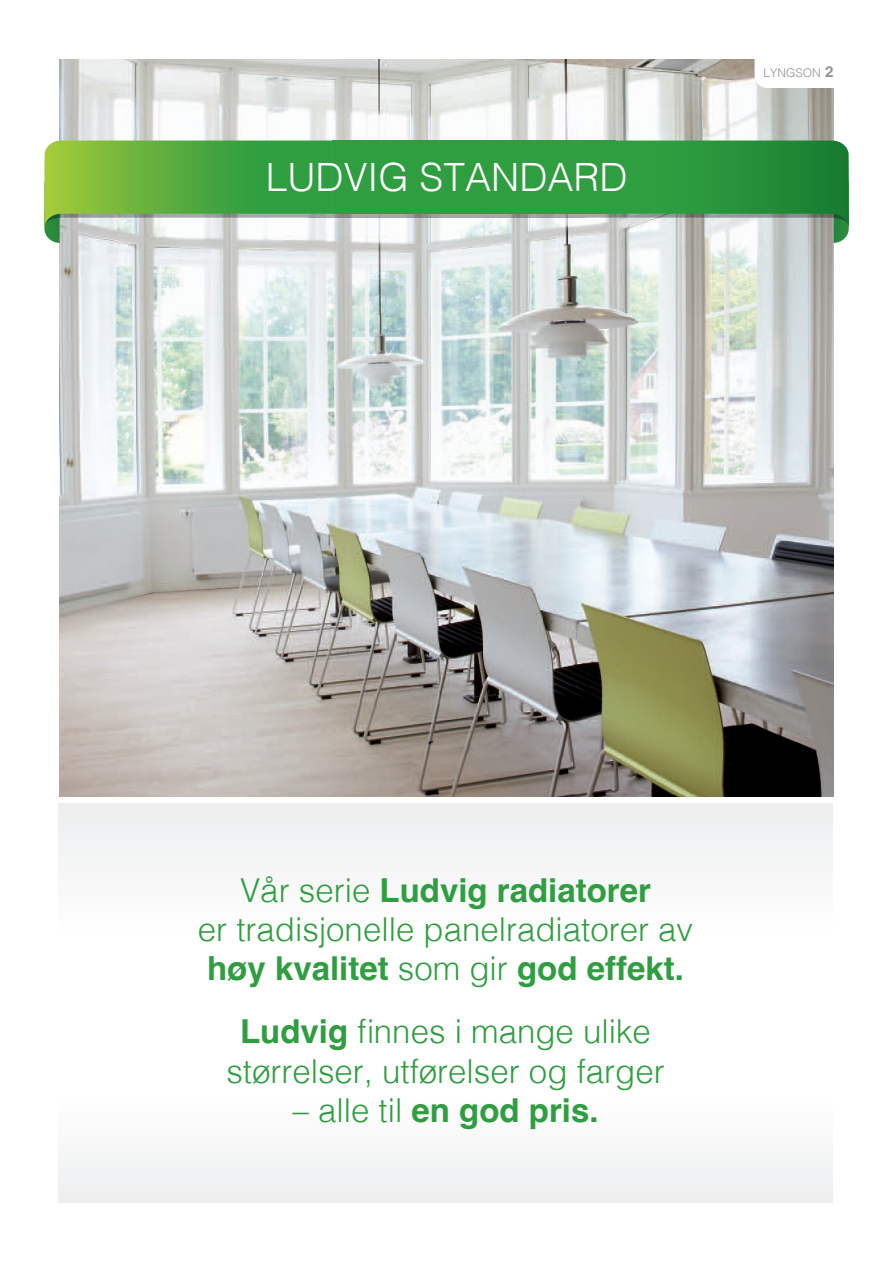
<style>
.page{position:relative;width:893px;height:1263px;background:#fff}
.page>*{position:absolute;margin:0;border:0;box-sizing:border-box;transform-origin:0 0}
.EPECONSIDAN_rubrik{font:300 39px "Helvetica";color:#fff}
.t1{font:300 33px/39px "Helvetica";color:#2f9e40;text-align:center}
.t2{font:700 33px "Helvetica";color:#2f9e40}
.Pagina{font:300 12px "Helvetica";color:#939598}
.s1{font-weight:700;font-size:15px}
.s2{font-weight:700}
.s3{font-weight:300}
</style>
<div class="page">
<div style="left:59px;top:803px;width:773px;height:203px;background:#fbfbfb"></div>
<img style="left:60px;top:60px;width:773px;height:736px">
<svg style="left:332px;top:214px;width:253px;height:4px"></svg>
<svg style="left:44px;top:141px;width:288px;height:102px;background:#7bb969"></svg>
<svg style="left:585px;top:141px;width:264px;height:102px;background:#57a365"></svg>
<div style="left:332px;top:141px;width:283px;height:73px;background:#2f9e40"></div>
<div style="left:59px;top:1040px;width:773px;height:163px;background:#fbfbfb"></div>
<svg style="left:755px;top:60px;width:78px;height:28px"></svg>
<p class="EPECONSIDAN_rubrik" style="left:266px;top:144px;width:363px">LUDVIG STANDARD</p>
<p class="Pagina" style="left:764px;top:62px;width:71px">LYNGSON <span class="s1">2</span></p>
<p class="t1" style="left:198px;top:869px;width:497px">Vår serie <span class="s2">Ludvig radiatorer<br></span>er tradisjonelle panelradiatorer av <span class="s2">høy kvalitet</span> som gir <span class="s2">god effekt.</span></p>
<p class="t1" style="left:226px;top:1010px;width:440px"><span class="s2">Ludvig</span> finnes i mange ulike størrelser, utførelser og farger</p>
<p class="t2" style="left:292px;top:1090px;width:308px"><span class="s3">– alle til</span> en god pris.</p>
</div>
